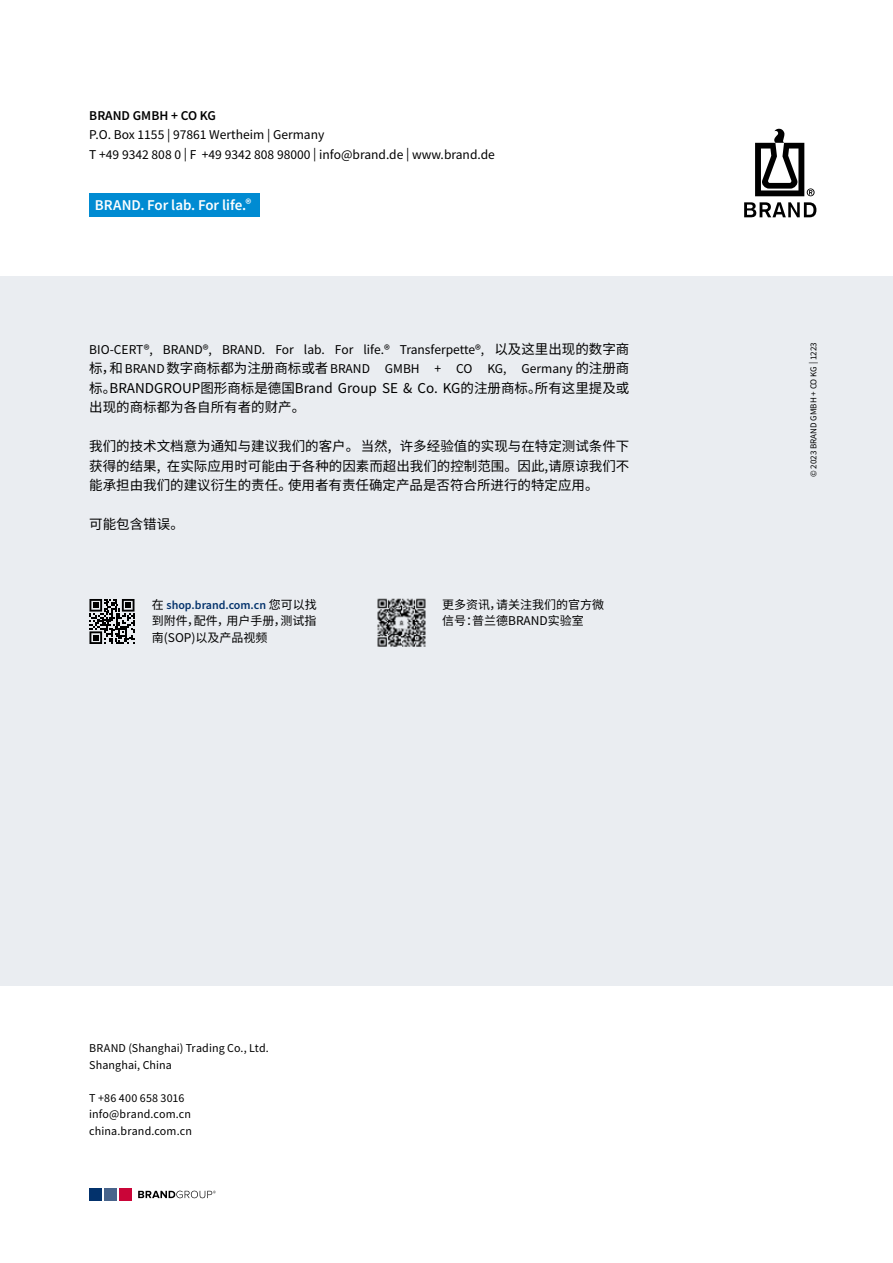
<style>
.page{position:relative;width:893px;height:1263px;background:#fff}
.page>*{position:absolute;margin:0;border:0;box-sizing:border-box;transform-origin:0 0}
.t1{font:600 15px "Source Sans Pro";letter-spacing:-.005em;color:#fff}
.t2{font:13.5px/19.5px "Source Sans Pro";color:#000}
.t3{font:13.5px/19.5px "Source Han Sans CN";color:#000}
.t4{font:600 13.5px "Source Sans Pro";color:#000}
.t5{font:12px/16.5px "Source Sans Pro";letter-spacing:.01em;color:#000}
.t6{font:12px/16.5px "Source Han Sans CN";color:#000}
.t7{font:600 12px "Source Sans Pro";color:#03326c}
.t8{font:9px "Source Sans Pro";color:#000}
.s1{font-size:13.35px}
.s2{font-family:"Source Han Sans CN"}
.s3{font-family:"Source Han Sans CN";font-weight:400;color:#000}
</style>
<div class="page">
<div style="left:89px;top:193px;width:170px;height:24px;background:#008bd2"></div>
<svg style="left:744px;top:202px;width:72px;height:15px"></svg>
<svg style="left:755px;top:129px;width:60px;height:67px"></svg>
<div style="left:0;top:276px;width:893px;height:709px;background:#eaedf1"></div>
<svg style="left:134px;top:599px;width:1px;height:45px"></svg>
<svg style="left:89px;top:599px;width:45px;height:45px"></svg>
<img style="left:377px;top:598px;width:49px;height:49px">
<svg style="left:138px;top:1191px;width:78px;height:7px"></svg>
<div style="left:120px;top:1188px;width:12px;height:13px;background:#ca0538"></div>
<div style="left:105px;top:1188px;width:12px;height:13px;background:#48648b"></div>
<div style="left:90px;top:1188px;width:12px;height:13px;background:#03326c"></div>
<p class="t4" style="left:89px;top:106px;width:128px">BRAND GMBH + CO KG</p>
<p class="t2" style="left:89px;top:125px;width:407px">P.O. Box 1155 | 97861 Wertheim | Germany<br>T +49 9342 808 0 | F +49 9342 808 98000 | info@brand.de | www.brand.de</p>
<p class="t1" style="left:95px;top:195px;width:158px">BRAND. For lab. For life.<span class="s1">®</span></p>
<p class="t2" style="left:89px;top:339px;width:542px">BIO-CERT®, BRAND®, BRAND. For lab. For life.® Transferpette®, <span class="s2">以及这里出现的数字商标，和</span>BRAND<span class="s2">数字商标都为注册商标或者</span>BRAND GMBH + CO KG, Germany <span class="s2">的注册商</span></p>
<p class="t3" style="left:89px;top:378px;width:542px">标。BRANDGROUP图形商标是德国Brand Group SE &amp; Co. KG的注册商标。所有这里提及或出现的商标都为各自所有者的财产。</p>
<p class="t3" style="left:89px;top:437px;width:541px;text-align:justify">我们的技术文档意为通知与建议我们的客户。 当然, 许多经验值的实现与在特定测试条件下获得的结果, 在实际应用时可能由于各种的因素而超出我们的控制范围。因此,请原谅我们不能承担由我们的建议衍生的责任。使用者有责任确定产品是否符合所进行的特定应用。</p>
<p class="t3" style="left:89px;top:515px;width:96px">可能包含错误。</p>
<p class="t7" style="left:152px;top:597px;width:166px"><span class="s3">在</span> shop.brand.com.cn <span class="s3">您可以找</span></p>
<p class="t6" style="left:152px;top:613px;width:166px">到附件，配件，用户手册，测试指南(SOP)以及产品视频</p>
<p class="t6" style="left:442px;top:597px;width:163px">更多资讯，请关注我们的官方微信号：普兰德BRAND实验室</p>
<p class="t5" style="left:89px;top:1040px;width:181px">BRAND (Shanghai) Trading Co., Ltd.<br>Shanghai, China</p>
<p class="t5" style="left:89px;top:1089px;width:104px">T +86 400 658 3016 info@brand.com.cn china.brand.com.cn</p>
<p class="t8" style="left:808px;top:477px;width:136px;rotate:-90deg">© 2023 BRAND GMBH + CO KG | 1223</p>
</div>
